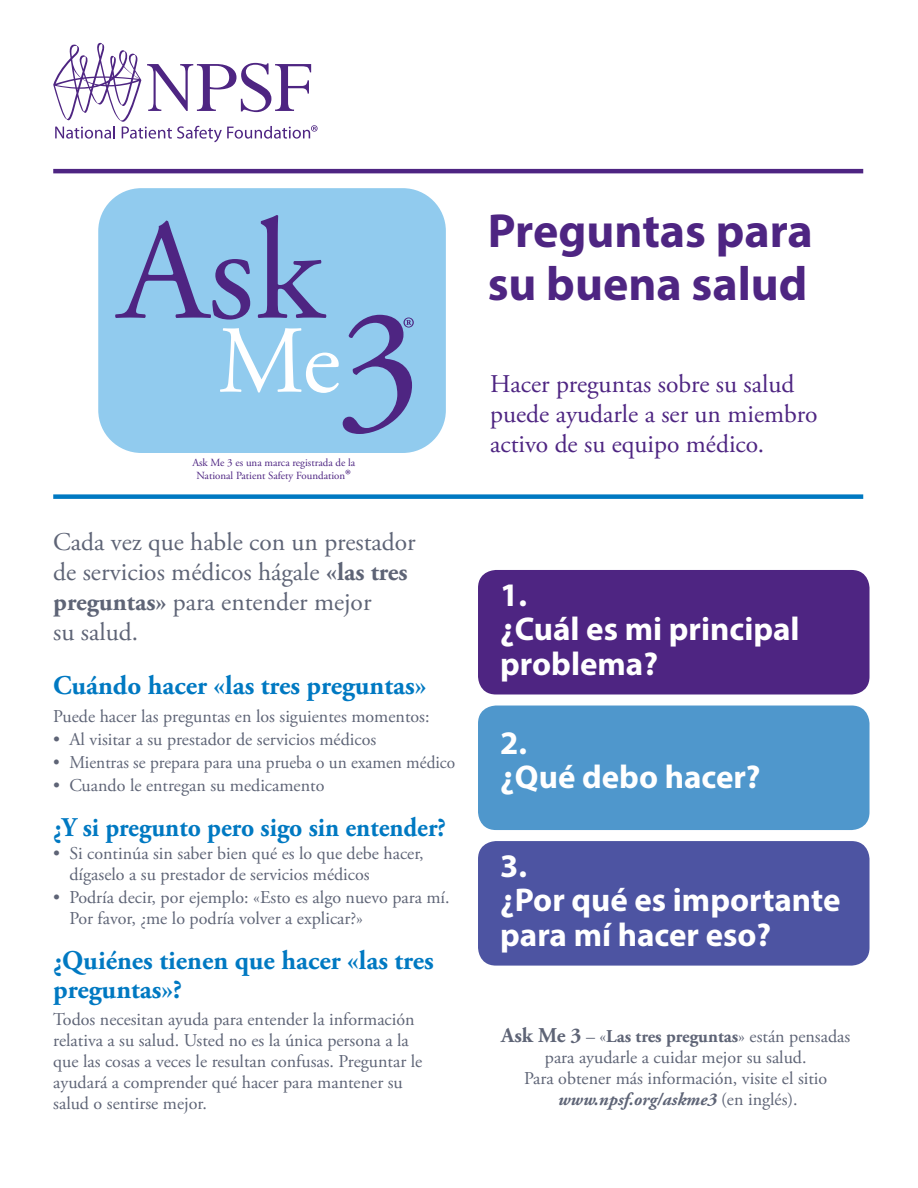
<style>
.page{position:relative;width:918px;height:1188px;background:#fff}
.page>*{position:absolute;margin:0;border:0;box-sizing:border-box;transform-origin:0 0}
.t1{font:700 48px/52.5px "Myriad Pro";color:#4e2582}
.t2{font:700 33px/34.5px "Myriad Pro";color:#fff}
.t3{font:700 27px/28.5px "Adobe Garamond Pro";color:#0079c2}
.t4{font:700 27px "Adobe Garamond Pro";color:#0079c2;scale:.95 1}
.t5{font:25.5px/30px "Adobe Garamond Pro";color:#5e6476}
.t6{font:25.5px/30px "Adobe Garamond Pro";color:#4e2582}
.t7{font:18px/21px "Adobe Garamond Pro";color:#5e6476}
.t8{font:18px "Adobe Garamond Pro";color:#5e6476;scale:.96 1}
.t9{font:10.95px/12.8px "Adobe Garamond Pro";color:#4e2582;text-align:center}
.s1{font-size:18.15px}
.s2{font-weight:700}
.s3{font-weight:700;font-size:21px}
.s4{font-weight:700;font-style:italic}
</style>
<div class="page">
<div style="left:98px;top:188px;width:348px;height:265px;background:#91cbee;border-radius:43px"></div>
<svg style="left:115px;top:215px;width:299px;height:219px"></svg>
<div style="left:53px;top:494px;width:810px;height:5px;background:#0079c2"></div>
<hr style="left:53px;top:169px;width:810px;height:4px;background:#4e2582">
<svg style="left:53px;top:43px;width:265px;height:99px"></svg>
<div style="left:478px;top:706px;width:392px;height:124px;background:#4f97cc;border-radius:18px"></div>
<div style="left:478px;top:841px;width:392px;height:125px;background:#4d54a2;border-radius:18px"></div>
<div style="left:478px;top:570px;width:392px;height:125px;background:#4e2582;border-radius:18px"></div>
<p class="t9" style="left:192px;top:457px;width:164px">Ask Me 3 es una marca registrada de la<br>National Patient Safety Foundation<span class="s1">®</span></p>
<h3 class="t5" style="left:53px;top:528px;width:364px">Cada vez que hable con un prestador de servicios médicos hágale <span class="s2">«las tres preguntas»</span> para entender mejor<br>su salud.</h3>
<h3 class="t3" style="left:53px;top:672px;width:375px">Cuándo hacer «las tres preguntas»</h3>
<p class="t7" style="left:53px;top:706px;width:378px">Puede hacer las preguntas en los siguientes momentos:</p>
<p class="t7" style="left:53px;top:729px;width:324px">• Al visitar a su prestador de servicios médicos</p>
<p class="t8" style="left:53px;top:752px;width:420px">• Mientras se prepara para una prueba o un examen médico</p>
<p class="t7" style="left:53px;top:776px;width:273px">• Cuando le entregan su medicamento</p>
<h3 class="t4" style="left:53px;top:812px;width:415px">¿Y si pregunto pero sigo sin entender?</h3>
<p class="t7" style="left:69px;top:844px;width:356px;text-indent:-16px">• Si continúa sin saber bien qué es lo que debe hacer, dígaselo a su prestador de servicios médicos</p>
<p class="t7" style="left:69px;top:888px;width:382px;text-indent:-16px">• Podría decir, por ejemplo: «Esto es algo nuevo para mí.<br>Por favor, ¿me lo podría volver a explicar?»</p>
<h3 class="t3" style="left:53px;top:947px;width:382px">¿Quiénes tienen que hacer «las tres preguntas»?</h3>
<p class="t7" style="left:53px;top:1010px;width:371px">Todos necesitan ayuda para entender la información relativa a su salud. Usted no es la única persona a la que las cosas a veces le resultan confusas. Preguntar le ayudará a comprender qué hacer para mantener su salud o sentirse mejor.</p>
<h1 class="t1" style="left:488px;top:203px;width:327px">Preguntas para su buena salud</h1>
<h3 class="t6" style="left:490px;top:370px;width:329px">Hacer preguntas sobre su salud puede ayudarle a ser un miembro activo de su equipo médico.</h3>
<h2 class="t2" style="left:500px;top:576px;width:301px">1.<br>¿Cuál es mi principal problema?</h2>
<h2 class="t2" style="left:500px;top:724px;width:262px">2.<br>¿Qué debo hacer?</h2>
<h2 class="t2" style="left:500px;top:847px;width:342px">3.<br>¿Por qué es importante para mí hacer eso?</h2>
<p class="t7" style="left:501px;top:1027px;width:351px;text-align:center"><span class="s3">Ask Me 3</span> – «<span class="s2">Las tres preguntas</span>» están pensadas para ayudarle a cuidar mejor su salud.<br>Para obtener más información, visite el sitio <span class="s4">www.npsf.org/askme3</span> (en inglés).</p>
</div>
